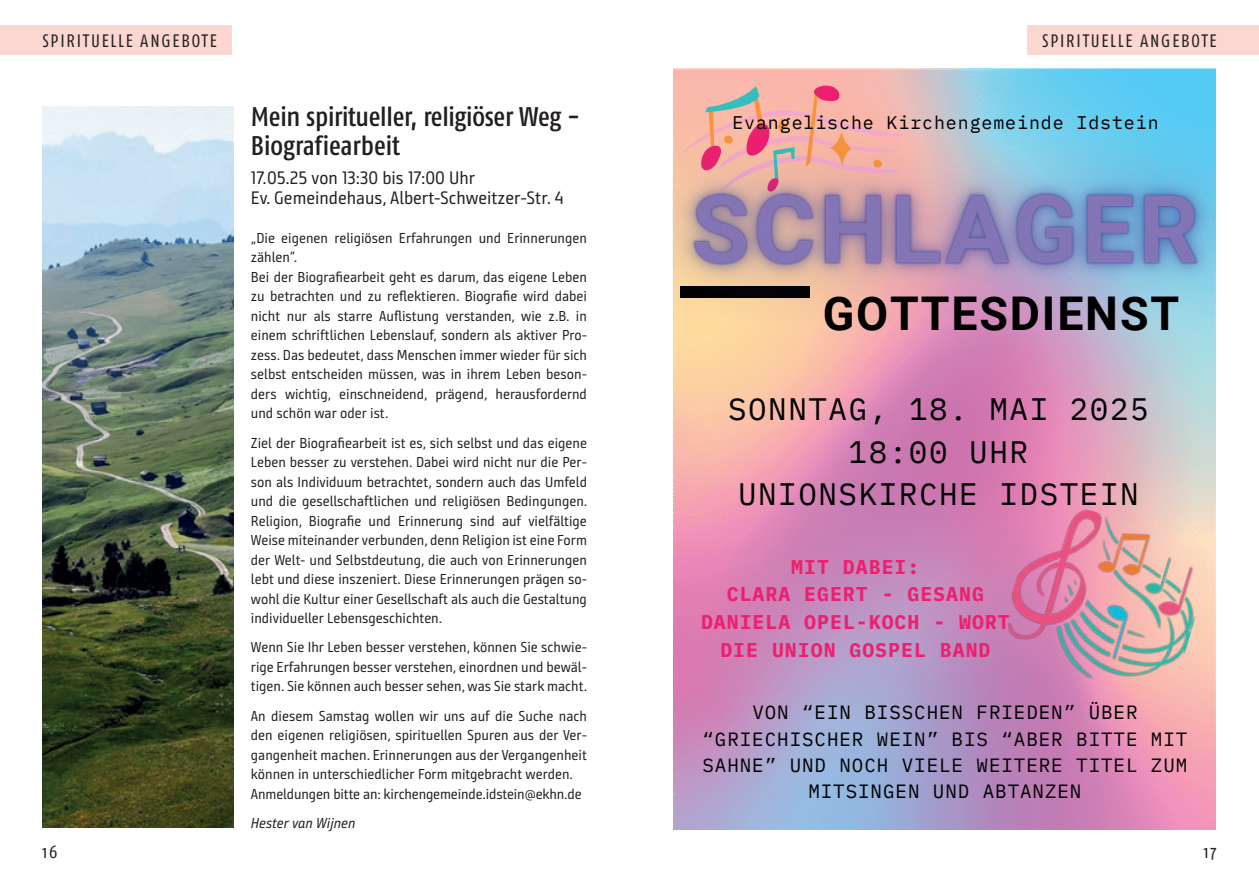
<style>
.page{position:relative;width:1259px;height:893px;background:#fff}
.page>*{position:absolute;margin:0;border:0;box-sizing:border-box;transform-origin:0 0}
.t1{font:700 46.5px "Roboto";letter-spacing:.04em;color:#000001}
.t2{font:30.9px/42.5px "IBM Plex Mono";letter-spacing:.05em;color:#000001;text-align:center}
.t3{font:500 27px/29.2px "Fago Co";letter-spacing:-.01em;color:#231f20}
.t4{font:700 19.8px/27.8px "IBM Plex Mono";letter-spacing:.05em;color:#ed1f6f;text-align:center}
.t5{font:19.2px/26.4px "IBM Plex Mono";letter-spacing:.05em;color:#000001;text-align:center}
.t6{font:18.3px "IBM Plex Mono";letter-spacing:.05em;color:#000001}
.t7{font:18px/19.5px "Bunday Sans";color:#231f20}
.t8{font:18px "Fago Co";letter-spacing:.1em;color:#231f20}
.t9{font:14.4px/19.5px "Bunday Sans";color:#231f20}
.t10{font:italic 14.4px "Bunday Sans";color:#231f20}
</style>
<div class="page">
<img style="left:674px;top:68px;width:541px;height:761px">
<img style="left:995px;top:495px;width:220px;height:207px">
<img style="left:673px;top:75px;width:542px;height:309px">
<div style="left:1027px;top:26px;width:232px;height:29px;background:#fcd7d1"></div>
<div style="left:0;top:26px;width:232px;height:29px;background:#fcd7d1"></div>
<img style="left:43px;top:106px;width:191px;height:722px">
<p class="t8" style="left:43px;top:31px;width:176px">SPIRITUELLE ANGEBOTE</p>
<p class="t8" style="left:1042px;top:31px;width:176px">SPIRITUELLE ANGEBOTE</p>
<h3 class="t3" style="left:251px;top:101px;width:330px">Mein spiritueller, religiöser Weg -<br>Biografiearbeit</h3>
<p class="t7" style="left:251px;top:168px;width:314px">17.05.25 von 13:30 bis 17:00 Uhr<br>Ev. Gemeindehaus, Albert-Schweitzer-Str. 4</p>
<p class="t9" style="left:251px;top:228px;width:337px">„Die eigenen religiösen Erfahrungen und Erinnerungen zählen“.<br>Bei der Biografiearbeit geht es darum, das eigene Leben zu betrachten und zu reflektieren. Biografie wird dabei nicht nur als starre Auflistung verstanden, wie z.B. in einem schriftlichen Lebenslauf, sondern als aktiver Pro&shy;zess. Das bedeutet, dass Menschen immer wieder für sich selbst entscheiden müssen, was in ihrem Leben beson&shy;ders wichtig, einschneidend, prägend, herausfordernd und schön war oder ist.</p>
<p class="t9" style="left:251px;top:433px;width:338px;text-align:justify">Ziel der Biografiearbeit ist es, sich selbst und das eigene Leben besser zu verstehen. Dabei wird nicht nur die Per&shy;son als Individuum betrachtet, sondern auch das Umfeld und die gesellschaftlichen und religiösen Bedingungen.<br>Religion, Biografie und Erinnerung sind auf vielfältige Weise miteinander verbunden, denn Religion ist eine Form der Welt- und Selbstdeutung, die auch von Erinnerungen lebt und diese inszeniert. Diese Erinnerungen prägen so&shy;wohl die Kultur einer Gesellschaft als auch die Gestaltung individueller Lebensgeschichten.</p>
<p class="t9" style="left:251px;top:638px;width:338px;text-align:justify">Wenn Sie Ihr Leben besser verstehen, können Sie schwie&shy;rige Erfahrungen besser verstehen, einordnen und bewäl&shy;tigen. Sie können auch besser sehen, was Sie stark macht.</p>
<p class="t9" style="left:251px;top:706px;width:337px">An diesem Samstag wollen wir uns auf die Suche nach den eigenen religiösen, spirituellen Spuren aus der Ver&shy;gangenheit machen. Erinnerungen aus der Vergangenheit können in unterschiedlicher Form mitgebracht werden.<br>Anmeldungen bitte an: kirchengemeinde.idstein@ekhn.de</p>
<p class="t10" style="left:251px;top:814px;width:106px">Hester van Wijnen</p>
<p class="t6" style="left:732px;top:109px;width:428px">Evangelische Kirchengemeinde Idstein</p>
<h1 class="t1" style="left:822px;top:281px;width:358px">GOTTESDIENST</h1>
<h2 class="t2" style="left:728px;top:386px;width:422px">SONNTAG, 18. MAI 2025<br>18:00 UHR<br>UNIONSKIRCHE IDSTEIN</h2>
<h3 class="t4" style="left:701px;top:551px;width:310px">MIT DABEI:<br>CLARA EGERT - GESANG<br>DANIELA OPEL-KOCH - WORT<br>DIE UNION GOSPEL BAND</h3>
<h3 class="t5" style="left:702px;top:698px;width:486px">VON “EIN BISSCHEN FRIEDEN” ÜBER “GRIECHISCHER WEIN” BIS “ABER BITTE MIT SAHNE” UND NOCH VIELE WEITERE TITEL ZUM MITSINGEN UND ABTANZEN</h3>
<p class="t8" style="left:43px;top:842px;width:16px">16</p>
<p class="t8" style="left:1203px;top:842px;width:14px">17</p>
</div>
